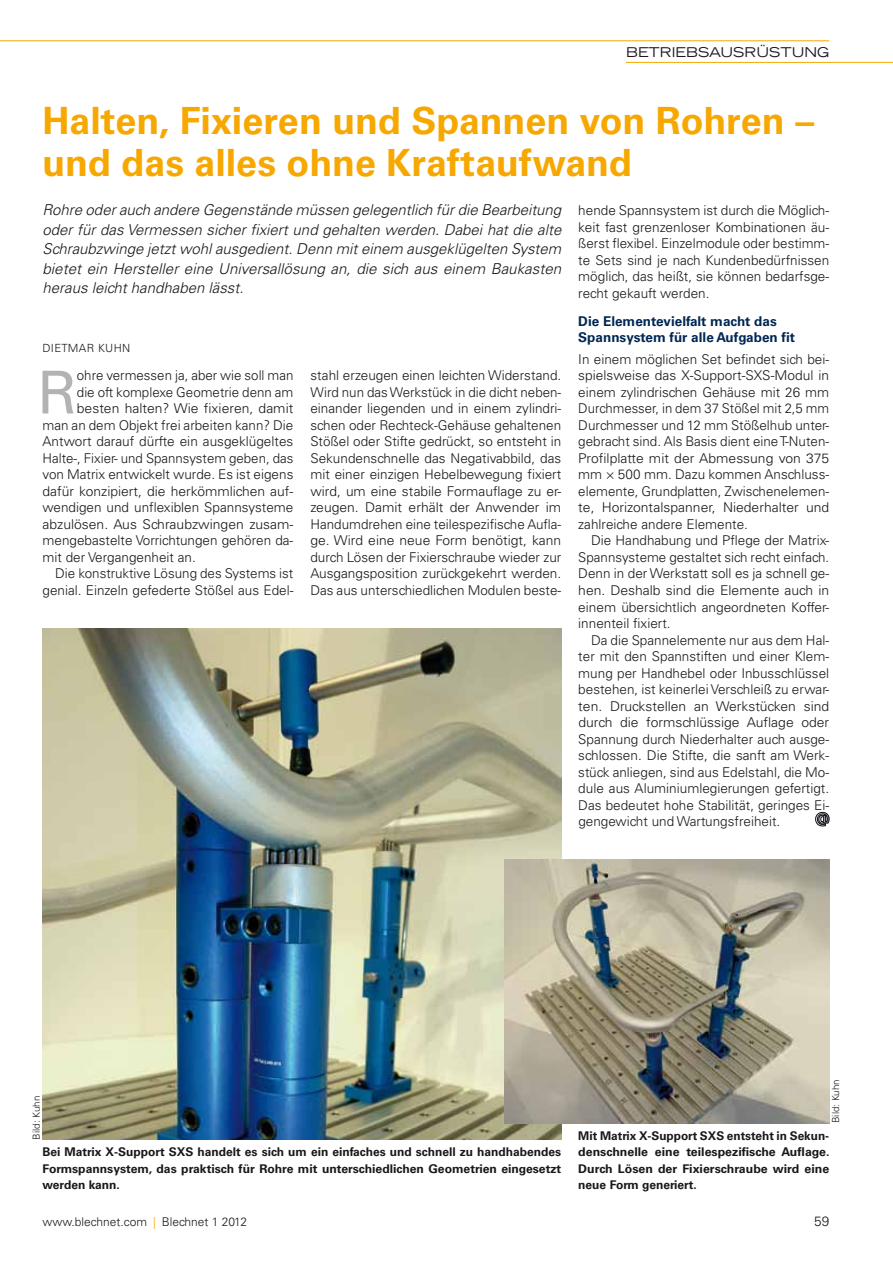
<style>
.page{position:relative;width:893px;height:1263px;background:#fff}
.page>*{position:absolute;margin:0;border:0;box-sizing:border-box;transform-origin:0 0}
.t1{font:59.25px "Univers LT Std";color:#b1b3b4}
.t2{font:700 37.5px/42px "Univers LT Std";color:#f7a800}
.t3{font:italic 300 15px/19.5px "Univers LT Std";color:#1a171c;text-align:justify}
.t4{font:300 13.5px/16.5px "Univers LT Std";color:#1a171c;text-align:justify}
.t5{font:700 13.5px/16.5px "Univers LT Std";color:#002752}
.t6{font:expanded 13.5px "Trade Gothic LT Std";color:#1a171c}
.t7{font:700 12px/16.5px "Univers LT Std";color:#1a171c;text-align:justify}
.t8{font:300 12px "Univers LT Std";color:#1a171c}
.t9{font:300 11.25px "Univers LT Std";color:#1a171c}
.t10{font:300 9.75px "Univers LT Std";color:#1a171c}
.s1{color:#f7a800}
</style>
<div class="page">
<hr style="left:0;top:40px;width:829px;height:1px;background:#f7a800">
<hr style="left:626px;top:62px;width:267px;height:1px;background:#f7a800">
<svg style="left:815px;top:812px;width:14px;height:14px"></svg>
<img style="left:43px;top:628px;width:518px;height:511px">
<img style="left:505px;top:859px;width:324px;height:264px">
<p class="t6" style="left:626px;top:43px;width:205px">BETRIEBSAUSRÜSTUNG</p>
<h2 class="t2" style="left:43px;top:100px;width:773px">Halten, Fixieren und Spannen von Rohren – und das alles ohne Kraftaufwand</h2>
<p class="t3" style="left:43px;top:201px;width:520px">Rohre oder auch andere Gegenstände müssen gelegentlich für die Bearbeitung oder für das Vermessen sicher fixiert und gehalten werden. Dabei hat die alte Schraubzwinge jetzt wohl ausgedient. Denn mit einem ausgeklügelten System bietet ein Hersteller eine Universallösung an, die sich aus einem Baukasten heraus leicht handhaben lässt.</p>
<p class="t4" style="left:578px;top:202px;width:252px">hende Spannsystem ist durch die Möglich&shy;keit fast grenzenloser Kombinationen äu&shy;ßerst flexibel. Einzelmodule oder bestimm&shy;te Sets sind je nach Kundenbedürfnissen möglich, das heißt, sie können bedarfsge&shy;recht gekauft werden.</p>
<p class="t5" style="left:578px;top:313px;width:218px">Die Elementevielfalt macht das<br>Spannsystem für alle Aufgaben fit</p>
<p class="t4" style="left:578px;top:351px;width:252px">I n einem möglichen Set befindet sich bei&shy;spielsweise das X-Support-SXS-Modul in einem zylindrischen Gehäuse mit 26 mm Durchmesser, in dem 37 Stößel mit 2,5 mm Durchmesser und 12 mm Stößelhub unter&shy;gebracht sind. Als Basis dient eine T-Nuten-Profilplatte mit der Abmessung von 375 mm × 500 mm. Dazu kommen Anschluss&shy;elemente, Grundplatten, Zwischenelemen&shy;te, Horizontalspanner, Niederhalter und zahlreiche andere Elemente.</p>
<p class="t4" style="left:578px;top:532px;width:252px;text-indent:13px">Die Handhabung und Pflege der Matrix-Spannsysteme gestaltet sich recht einfach.<br>Denn in der Werkstatt soll es ja schnell ge&shy;hen. Deshalb sind die Elemente auch in einem übersichtlich angeordneten Koffer&shy;innenteil fixiert.</p>
<p class="t4" style="left:578px;top:631px;width:252px;text-indent:13px">Da die Spannelemente nur aus dem Hal&shy;ter mit den Spannstiften und einer Klem&shy;mung per Handhebel oder I nbusschlüssel bestehen, ist keinerlei Verschleiß zu erwar&shy;ten. Druckstellen an Werkstücken sind durch die formschlüssige Auflage oder Spannung durch Niederhalter auch ausge&shy;schlossen. Die Stifte, die sanft am Werk&shy;stück anliegen, sind aus Edelstahl, die Mo&shy;dule aus Aluminiumlegierungen gefertigt.<br>Das bedeutet hohe Stabilität, geringes Ei&shy;gengewicht und Wartungsfreiheit.</p>
<p class="t9" style="left:43px;top:341px;width:33px">Dietmar</p>
<p class="t9" style="left:98px;top:341px;width:24px">Kuhn</p>
<p class="t4" style="left:310px;top:367px;width:252px">stahl erzeugen einen leichten Widerstand.<br>Wird nun dasWerkstück in die dicht neben&shy;einander liegenden und in einem zylindri&shy;schen oder Rechteck-Gehäuse gehaltenen Stößel oder Stifte gedrückt, so entsteht in Sekundenschnelle das Negativabbild, das mit einer einzigen Hebelbewegung fixiert wird, um eine stabile Formauflage zu er&shy;zeugen. Damit erhält der Anwender im Handumdrehen eine teilespezifische Aufla&shy;ge. Wird eine neue Form benötigt, kann durch Lösen der Fixierschraube wieder zur Ausgangsposition zurückgekehrt werden.<br>Das aus unterschiedlichen Modulen beste-</p>
<h1 class="t1" style="left:37px;top:357px;width:41px">R</h1>
<p class="t4" style="left:77px;top:367px;width:218px">ohre vermessen ja, aber wie soll man</p>
<p class="t4" style="left:77px;top:384px;width:218px">die oft komplexe Geometrie denn am</p>
<p class="t4" style="left:77px;top:400px;width:218px">besten halten? Wie fixieren, damit</p>
<p class="t4" style="left:43px;top:417px;width:252px">man an dem Objekt frei arbeiten kann? Die</p>
<p class="t4" style="left:43px;top:433px;width:252px">Antwort darauf dürfte ein ausgeklügeltes</p>
<p class="t4" style="left:43px;top:450px;width:252px">Halte-, Fixier- und Spannsystem geben, das</p>
<p class="t4" style="left:43px;top:466px;width:252px">von Matrix entwickelt wurde. Es ist eigens</p>
<p class="t4" style="left:43px;top:483px;width:252px">dafür konzipiert, die herkömmlichen auf-</p>
<p class="t4" style="left:43px;top:499px;width:252px">wendigen und unflexiblen Spannsysteme</p>
<p class="t4" style="left:43px;top:516px;width:252px">abzulösen. Aus Schraubzwingen zusam-</p>
<p class="t4" style="left:43px;top:532px;width:252px">mengebastelte Vorrichtungen gehören da-</p>
<p class="t4" style="left:43px;top:549px;width:155px">mit der Vergangenheit an.</p>
<p class="t4" style="left:55px;top:565px;width:240px">Die konstruktive Lösung des Systems ist</p>
<p class="t4" style="left:43px;top:582px;width:252px">genial. Einzeln gefederte Stößel aus Edel-</p>
<p class="t10" style="left:30px;top:1139px;width:45px;rotate:-90deg">Bild: Kuhn</p>
<p class="t7" style="left:43px;top:1144px;width:520px">Bei Matrix X-Support SXS handelt es sich um ein einfaches und schnell zu handhabendes Formspannsystem, das praktisch für Rohre mit unterschiedlichen Geometrien eingesetzt werden kann.</p>
<p class="t10" style="left:830px;top:1123px;width:45px;rotate:-90deg">Bild: Kuhn</p>
<p class="t7" style="left:578px;top:1127px;width:253px">Mit Matrix X-Support SXS entsteht in Sekun&shy;denschnelle eine teilespezifische Auflage.<br>Durch Lösen der Fixierschraube wird eine neue Form generiert.</p>
<p class="t8" style="left:43px;top:1214px;width:206px">www.blechnet.com <span class="s1">|</span> Blechnet 1 2012</p>
<p class="t4" style="left:814px;top:1213px;width:17px">59</p>
</div>
